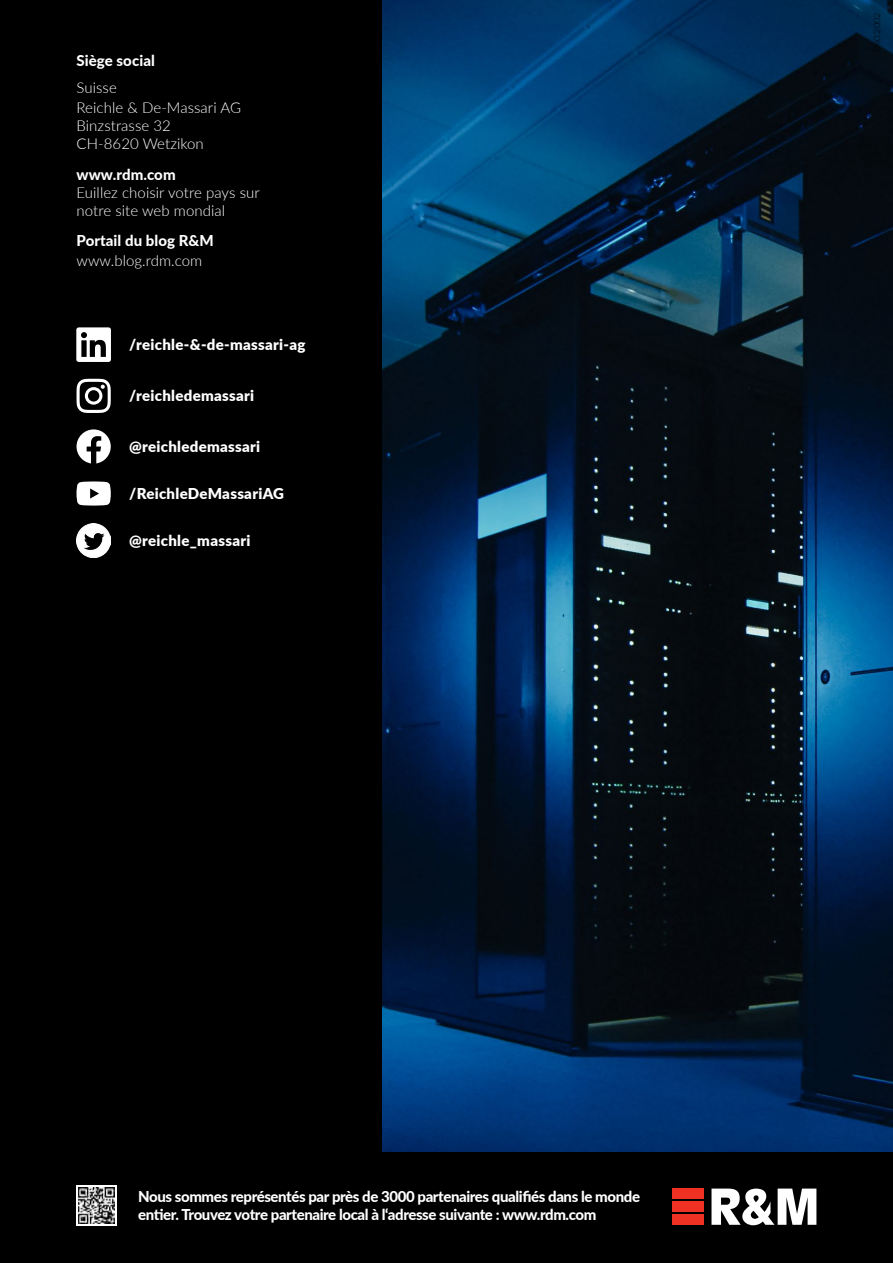
<style>
.page{position:relative;width:893px;height:1263px;background:#fff}
.page>*{position:absolute;margin:0;border:0;box-sizing:border-box;transform-origin:0 0}
.t1{font:800 15px/18px "Lato";letter-spacing:-.025em;color:#fff}
.t2{font:300 15px/18px "Lato";letter-spacing:.005em;color:#fff}
.t3{font:900 15px "Lato";letter-spacing:.02em;color:#fff}
.t4{font:800 15px "Lato";letter-spacing:.005em;color:#fff}
.t5{font:300 9px "Lato";color:#000}
</style>
<div class="page">
<img style="left:381px;top:0;width:512px;height:1152px">
<div style="left:0;top:0;width:381px;height:1263px;background:#000"></div>
<div style="left:0;top:1152px;width:893px;height:111px;background:#000"></div>
<div style="left:673px;top:1201px;width:31px;height:11px;background:#ee3123"></div>
<div style="left:673px;top:1188px;width:31px;height:11px;background:#ee3123"></div>
<div style="left:673px;top:1214px;width:31px;height:11px;background:#ee3123"></div>
<svg style="left:711px;top:1188px;width:105px;height:37px"></svg>
<svg style="left:77px;top:1185px;width:40px;height:40px"></svg>
<img style="left:79px;top:1187px;width:36px;height:36px">
<svg style="left:77px;top:379px;width:34px;height:34px"></svg>
<svg style="left:77px;top:429px;width:34px;height:34px"></svg>
<svg style="left:77px;top:481px;width:34px;height:25px"></svg>
<img style="left:77px;top:523px;width:34px;height:34px">
<svg style="left:77px;top:327px;width:34px;height:35px"></svg>
<p class="t4" style="left:77px;top:50px;width:80px">Siège social</p>
<p class="t2" style="left:77px;top:77px;width:166px;line-height:20.1px">Suisse<br>Reichle &amp; De-Massari AG</p>
<p class="t2" style="left:77px;top:116px;width:129px">Binzstrasse 32<br>CH-8620 Wetzikon</p>
<p class="t4" style="left:77px;top:163px;width:101px">www.rdm.com</p>
<p class="t2" style="left:77px;top:183px;width:185px">Euillez choisir votre pays sur notre site web mondial</p>
<p class="t4" style="left:77px;top:230px;width:139px">Portail du blog R&amp;M</p>
<p class="t2" style="left:77px;top:251px;width:127px">www.blog.rdm.com</p>
<p class="t3" style="left:129px;top:333px;width:178px">/reichle-&amp;-de-massari-ag</p>
<p class="t3" style="left:129px;top:385px;width:127px">/reichledemassari</p>
<p class="t3" style="left:129px;top:436px;width:133px">@reichledemassari</p>
<p class="t3" style="left:129px;top:482px;width:156px">/ReichleDeMassariAG</p>
<p class="t3" style="left:129px;top:529px;width:123px">@reichle_massari</p>
<p class="t5" style="left:871px;top:51px;width:40px;rotate:-90deg">060.2002</p>
<p class="t1" style="left:138px;top:1187px;width:503px">Nous sommes représentés par près de 3000 partenaires qualifiés dans le monde entier. Trouvez votre partenaire local à l‘adresse suivante : www.rdm.com</p>
</div>
